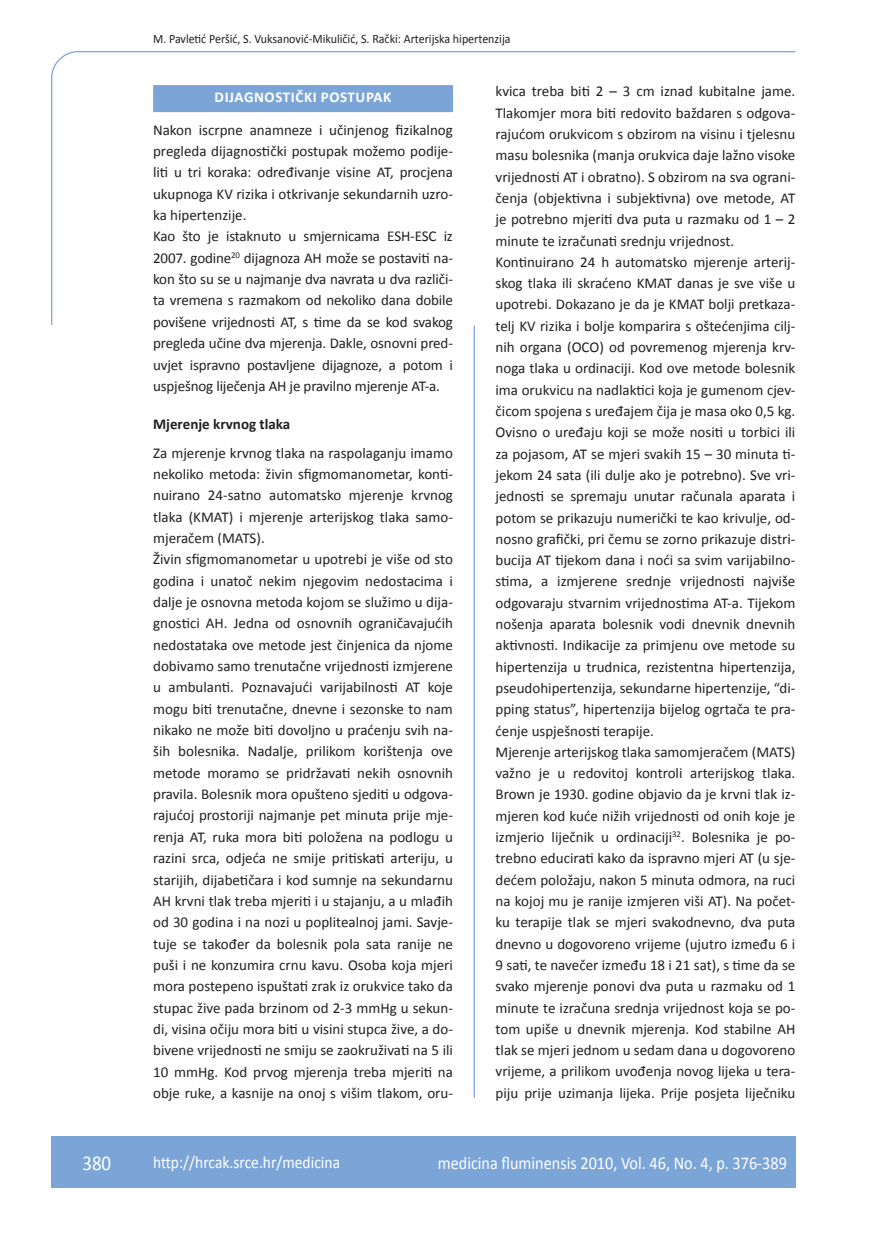
<style>
.page{position:relative;width:872px;height:1234px;background:#fff}
.page>*{position:absolute;margin:0;border:0;box-sizing:border-box;transform-origin:0 0}
.t1{font:21px "Calibri";color:#fff;scale:.9 1}
.t2{font:18px "Calibri";color:#fff;scale:.9 1}
.t3{font:17.25px "Calibri";color:#fff;scale:.9 1}
.t4{font:15px/21.3px "Calibri";color:#231f20}
.t5{font:700 15px "Calibri";letter-spacing:.04em;color:#fff}
.t6{font:700 15px "Calibri";color:#231f20}
.t7{font:12.75px "Calibri";color:#231f20;scale:.94 1}
</style>
<div class="page">
<svg style="left:51px;top:51px;width:745px;height:274px"></svg>
<hr style="left:473px;top:325px;width:2px;height:772px;background:#7ca5d7">
<div style="left:51px;top:1135px;width:744px;height:51px;background:#7ca5d7"></div>
<div style="left:153px;top:85px;width:300px;height:27px;background:#7ca5d7"></div>
<p class="t7" style="left:153px;top:30px;width:382px">M. Pavletić Peršić, S. Vuksanović-Mikuličić, S. Rački: Arterijska hipertenzija</p>
<p class="t5" style="left:215px;top:88px;width:177px">DIJAGNOSTIČKI POSTUPAK</p>
<p class="t4" style="left:153px;top:118px;width:301px">Nakon iscrpne anamneze i učinjenog fizikalnog pregleda dijagnostički postupak možemo podije&shy;liti u tri koraka: određivanje visine AT, procjena ukupnoga KV rizika i otkrivanje sekundarnih uzro&shy;ka hipertenzije.<br>Kao što je istaknuto u smjernicama ESH-ESC iz 2007. godine<sup>20</sup> dijagnoza AH može se postaviti na&shy;kon što su se u najmanje dva navrata u dva različi&shy;ta vremena s razmakom od nekoliko dana dobile povišene vrijednosti AT, s time da se kod svakog pregleda učine dva mjerenja. Dakle, osnovni pred&shy;uvjet ispravno postavljene dijagnoze, a potom i uspješnog liječenja AH je pravilno mjerenje AT-a.</p>
<p class="t6" style="left:153px;top:415px;width:139px">Mjerenje krvnog tlaka</p>
<p class="t4" style="left:153px;top:441px;width:301px">Za mjerenje krvnog tlaka na raspolaganju imamo nekoliko metoda: živin sfigmomanometar, konti&shy;nuirano 24-satno automatsko mjerenje krvnog tlaka (KMAT) i mjerenje arterijskog tlaka samo&shy;mjeračem (MATS).<br>Živin sfigmomanometar u upotrebi je više od sto godina i unatoč nekim njegovim nedostacima i dalje je osnovna metoda kojom se služimo u dija&shy;gnostici AH. Jedna od osnovnih ograničavajućih nedostataka ove metode jest činjenica da njome dobivamo samo trenutačne vrijednosti izmjerene u ambulanti. Poznavajući varijabilnosti AT koje mogu biti trenutačne, dnevne i sezonske to nam nikako ne može biti dovoljno u praćenju svih na&shy;ših bolesnika. Nadalje, prilikom korištenja ove metode moramo se pridržavati nekih osnovnih pravila. Bolesnik mora opušteno sjediti u odgova&shy;rajućoj prostoriji najmanje pet minuta prije mje&shy;renja AT, ruka mora biti položena na podlogu u razini srca, odjeća ne smije pritiskati arteriju, u starijih, dijabetičara i kod sumnje na sekundarnu AH krvni tlak treba mjeriti i u stajanju, a u mlađih od 30 godina i na nozi u poplitealnoj jami. Savje&shy;tuje se također da bolesnik pola sata ranije ne puši i ne konzumira crnu kavu. Osoba koja mjeri mora postepeno ispuštati zrak iz orukvice tako da stupac žive pada brzinom od 2-3 mmHg u sekun&shy;di, visina očiju mora biti u visini stupca žive, a do&shy;bivene vrijednosti ne smiju se zaokruživati na 5 ili 10 mmHg. Kod prvog mjerenja treba mjeriti na obje ruke, a kasnije na onoj s višim tlakom, oru-</p>
<p class="t4" style="left:495px;top:80px;width:301px">kvica treba biti 2 – 3 cm iznad kubitalne jame.<br>Tlakomjer mora biti redovito baždaren s odgova&shy;rajućom orukvicom s obzirom na visinu i tjelesnu masu bolesnika (manja orukvica daje lažno visoke vrijednosti AT i obratno). S obzirom na sva ograni&shy;čenja (objektivna i subjektivna) ove metode, AT je potrebno mjeriti dva puta u razmaku od 1 – 2 minute te izračunati srednju vrijednost.<br>Kontinuirano 24 h automatsko mjerenje arterij&shy;skog tlaka ili skraćeno KMAT danas je sve više u upotrebi. Dokazano je da je KMAT bolji pretkaza&shy;telj KV rizika i bolje komparira s oštećenjima cilj&shy;nih organa (OCO) od povremenog mjerenja krv&shy;noga tlaka u ordinaciji. Kod ove metode bolesnik ima orukvicu na nadlaktici koja je gumenom cjev&shy;čicom spojena s uređajem čija je masa oko 0,5 kg.<br>Ovisno o uređaju koji se može nositi u torbici ili za pojasom, AT se mjeri svakih 15 – 30 minuta ti&shy;jekom 24 sata (ili dulje ako je potrebno). Sve vri&shy;jednosti se spremaju unutar računala aparata i potom se prikazuju numerički te kao krivulje, od&shy;nosno grafički, pri čemu se zorno prikazuje distri&shy;bucija AT tijekom dana i noći sa svim varijabilno&shy;stima, a izmjerene srednje vrijednosti najviše odgovaraju stvarnim vrijednostima AT-a. Tijekom nošenja aparata bolesnik vodi dnevnik dnevnih aktivnosti. Indikacije za primjenu ove metode su hipertenzija u trudnica, rezistentna hipertenzija, pseudohipertenzija, sekundarne hipertenzije, “di&shy;pping status”, hipertenzija bijelog ogrtača te pra&shy;ćenje uspješnosti terapije.<br>Mjerenje arterijskog tlaka samomjeračem (MATS) važno je u redovitoj kontroli arterijskog tlaka.<br>Brown je 1930. godine objavio da je krvni tlak iz&shy;mjeren kod kuće nižih vrijednosti od onih koje je izmjerio liječnik u ordinaciji<sup>32</sup>. Bolesnika je po&shy;trebno educirati kako da ispravno mjeri AT (u sje&shy;dećem položaju, nakon 5 minuta odmora, na ruci na kojoj mu je ranije izmjeren viši AT). Na počet&shy;ku terapije tlak se mjeri svakodnevno, dva puta dnevno u dogovoreno vrijeme (ujutro između 6 i 9 sati, te navečer između 18 i 21 sat), s time da se svako mjerenje ponovi dva puta u razmaku od 1 minute te izračuna srednja vrijednost koja se po&shy;tom upiše u dnevnik mjerenja. Kod stabilne AH tlak se mjeri jednom u sedam dana u dogovoreno vrijeme, a prilikom uvođenja novog lijeka u tera&shy;piju prije uzimanja lijeka. Prije posjeta liječniku</p>
<h1 class="t1" style="left:82px;top:1149px;width:33px">380</h1>
<p class="t3" style="left:153px;top:1150px;width:209px">http://hrcak.srce.hr/medicina</p>
<p class="t2" style="left:438px;top:1151px;width:389px">medicina fluminensis 2010, Vol. 46, No. 4, p. 376-389</p>
</div>
